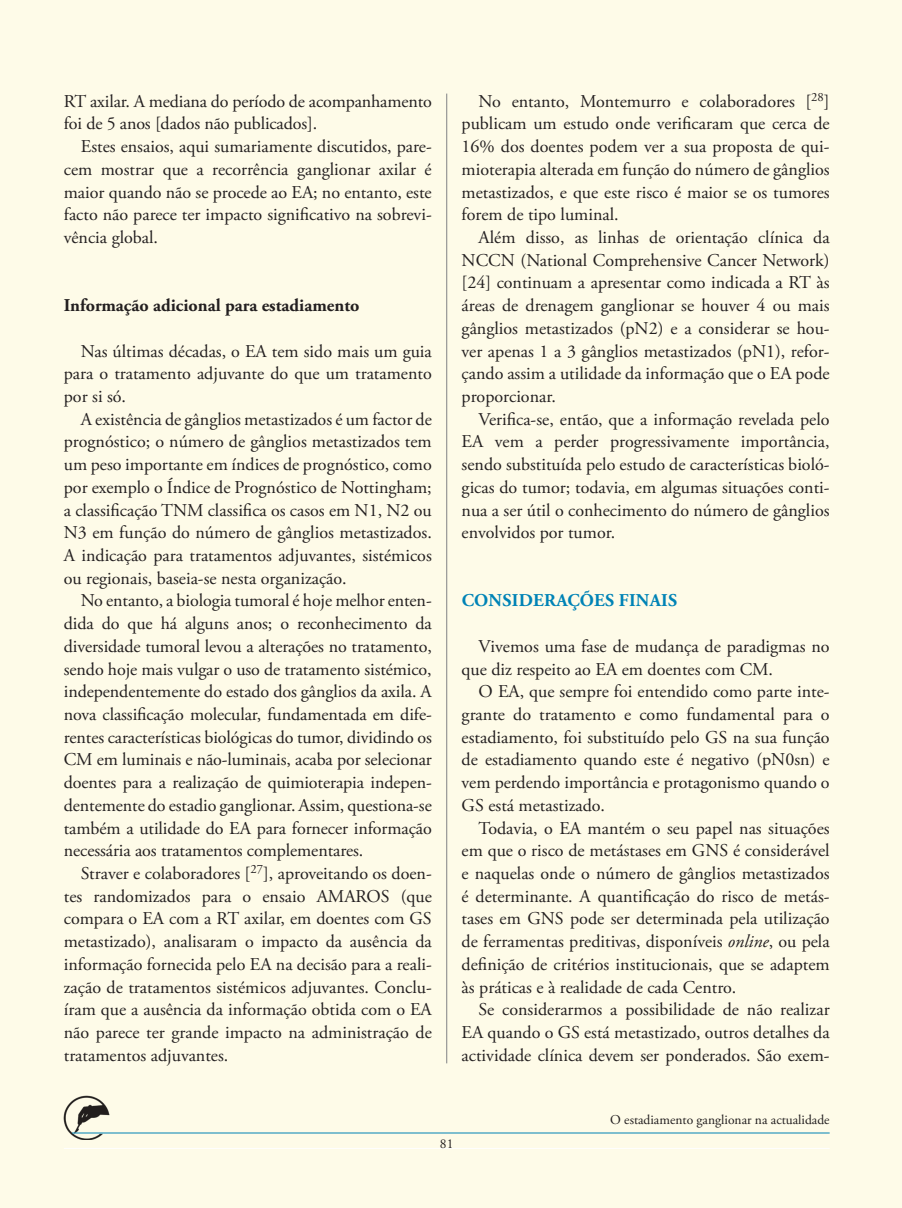
<style>
.page{position:relative;width:902px;height:1208px;background:#fff}
.page>*{position:absolute;margin:0;border:0;box-sizing:border-box;transform-origin:0 0}
.Texto_colunas{font:18px/22.6px "Adobe Garamond Pro";color:#231f20;text-align:justify}
.Texto_colunas-2{font:700 18px "Adobe Garamond Pro";color:#231f20}
.TITULOS{font:700 18px "Adobe Garamond Pro";letter-spacing:.015em;color:#0083b6}
.t1{font:13.5px "Adobe Garamond Pro";color:#231f20}
.s1{font-style:italic}
</style>
<div class="page">
<div style="left:0;top:0;width:901px;height:1208px;background:#fefbe8"></div>
<hr style="left:446px;top:94px;width:1px;height:969px;background:#808285">
<img style="left:64px;top:1095px;width:45px;height:45px">
<hr style="left:72px;top:1132px;width:757px;height:1px;background:#0083b6">
<hr style="left:64px;top:1148px;width:765px;height:1px;background:#fff">
<p class="Texto_colunas" style="left:64px;top:90px;width:369px">RT axilar. A mediana do período de acompanhamento foi de 5 anos [dados não publicados].</p>
<p class="Texto_colunas" style="left:64px;top:136px;width:369px;text-indent:17px">Estes ensaios, aqui sumariamente discutidos, pare&shy;cem mostrar que a recorrência ganglionar axilar é maior quando não se procede ao EA; no entanto, este facto não parece ter impacto significativo na sobrevi&shy;vência global.</p>
<p class="Texto_colunas-2" style="left:64px;top:295px;width:297px">Informação adicional para estadiamento</p>
<p class="Texto_colunas" style="left:64px;top:340px;width:369px;text-indent:17px">Nas últimas décadas, o EA tem sido mais um guia para o tratamento adjuvante do que um tratamento por si só.</p>
<p class="Texto_colunas" style="left:64px;top:408px;width:369px;text-indent:17px">A existência de gânglios metastizados é um factor de prognóstico; o número de gânglios metastizados tem um peso importante em índices de prognóstico, como por exemplo o Índice de Prognóstico de Nottingham; a classificação TNM classifica os casos em N1, N2 ou N3 em função do número de gânglios metastizados.<br>A indicação para tratamentos adjuvantes, sistémicos ou regionais, baseia-se nesta organização.</p>
<p class="Texto_colunas" style="left:64px;top:590px;width:369px;text-indent:17px">No entanto, a biologia tumoral é hoje melhor enten&shy;dida do que há alguns anos; o reconhecimento da diversidade tumoral levou a alterações no tratamento, sendo hoje mais vulgar o uso de tratamento sistémico, independentemente do estado dos gânglios da axila. A nova classificação molecular, fundamentada em dife&shy;rentes características biológicas do tumor, dividindo os CM em luminais e não-luminais, acaba por selecionar doentes para a realização de quimioterapia indepen&shy;dentemente do estadio ganglionar. Assim, questiona-se também a utilidade do EA para fornecer informação necessária aos tratamentos complementares.</p>
<p class="Texto_colunas" style="left:64px;top:862px;width:369px;text-indent:17px">Straver e colaboradores [<sup>27</sup>], aproveitando os doen&shy;tes randomizados para o ensaio AMAROS (que compara o EA com a RT axilar, em doentes com GS metastizado), analisaram o impacto da ausência da informação fornecida pelo EA na decisão para a reali&shy;zação de tratamentos sistémicos adjuvantes. Conclu&shy;íram que a ausência da informação obtida com o EA não parece ter grande impacto na administração de tratamentos adjuvantes.</p>
<p class="Texto_colunas" style="left:461px;top:90px;width:369px;text-indent:17px">No entanto, Montemurro e colaboradores [<sup>28</sup>] publicam um estudo onde verificaram que cerca de 16% dos doentes podem ver a sua proposta de qui&shy;mioterapia alterada em função do número de gânglios metastizados, e que este risco é maior se os tumores forem de tipo luminal.</p>
<p class="Texto_colunas" style="left:461px;top:226px;width:369px;text-indent:17px">Além disso, as linhas de orientação clínica da NCCN (National Comprehensive Cancer Network) [24] continuam a apresentar como indicada a RT às áreas de drenagem ganglionar se houver 4 ou mais gânglios metastizados (pN2) e a considerar se hou&shy;ver apenas 1 a 3 gânglios metastizados (pN1), refor&shy;çando assim a utilidade da informação que o EA pode proporcionar.</p>
<p class="Texto_colunas" style="left:461px;top:408px;width:369px;text-indent:17px">Verifica-se, então, que a informação revelada pelo EA vem a perder progressivamente importância, sendo substituída pelo estudo de características bioló&shy;gicas do tumor; todavia, em algumas situações conti&shy;nua a ser útil o conhecimento do número de gânglios envolvidos por tumor.</p>
<p class="TITULOS" style="left:461px;top:590px;width:217px">CONSIDERAÇÕES FINAIS</p>
<p class="Texto_colunas" style="left:461px;top:635px;width:369px;text-indent:17px">Vivemos uma fase de mudança de paradigmas no que diz respeito ao EA em doentes com CM.</p>
<p class="Texto_colunas" style="left:461px;top:681px;width:369px;text-indent:17px">O EA, que sempre foi entendido como parte inte&shy;grante do tratamento e como fundamental para o estadiamento, foi substituído pelo GS na sua função de estadiamento quando este é negativo (pN0sn) e vem perdendo importância e protagonismo quando o GS está metastizado.</p>
<p class="Texto_colunas" style="left:461px;top:817px;width:369px;text-indent:17px">Todavia, o EA mantém o seu papel nas situações em que o risco de metástases em GNS é considerável e naquelas onde o número de gânglios metastizados é determinante. A quantificação do risco de metás&shy;tases em GNS pode ser determinada pela utilização de ferramentas preditivas, disponíveis <span class="s1">online</span>, ou pela definição de critérios institucionais, que se adaptem às práticas e à realidade de cada Centro.</p>
<p class="Texto_colunas" style="left:461px;top:999px;width:369px;text-indent:17px">Se considerarmos a possibilidade de não realizar EA quando o GS está metastizado, outros detalhes da actividade clínica devem ser ponderados. São exem-</p>
<p class="t1" style="left:440px;top:1135px;width:12px">88</p>
<p class="t1" style="left:610px;top:1111px;width:221px">O estadiamento ganglionar na actualidade</p>
</div>
